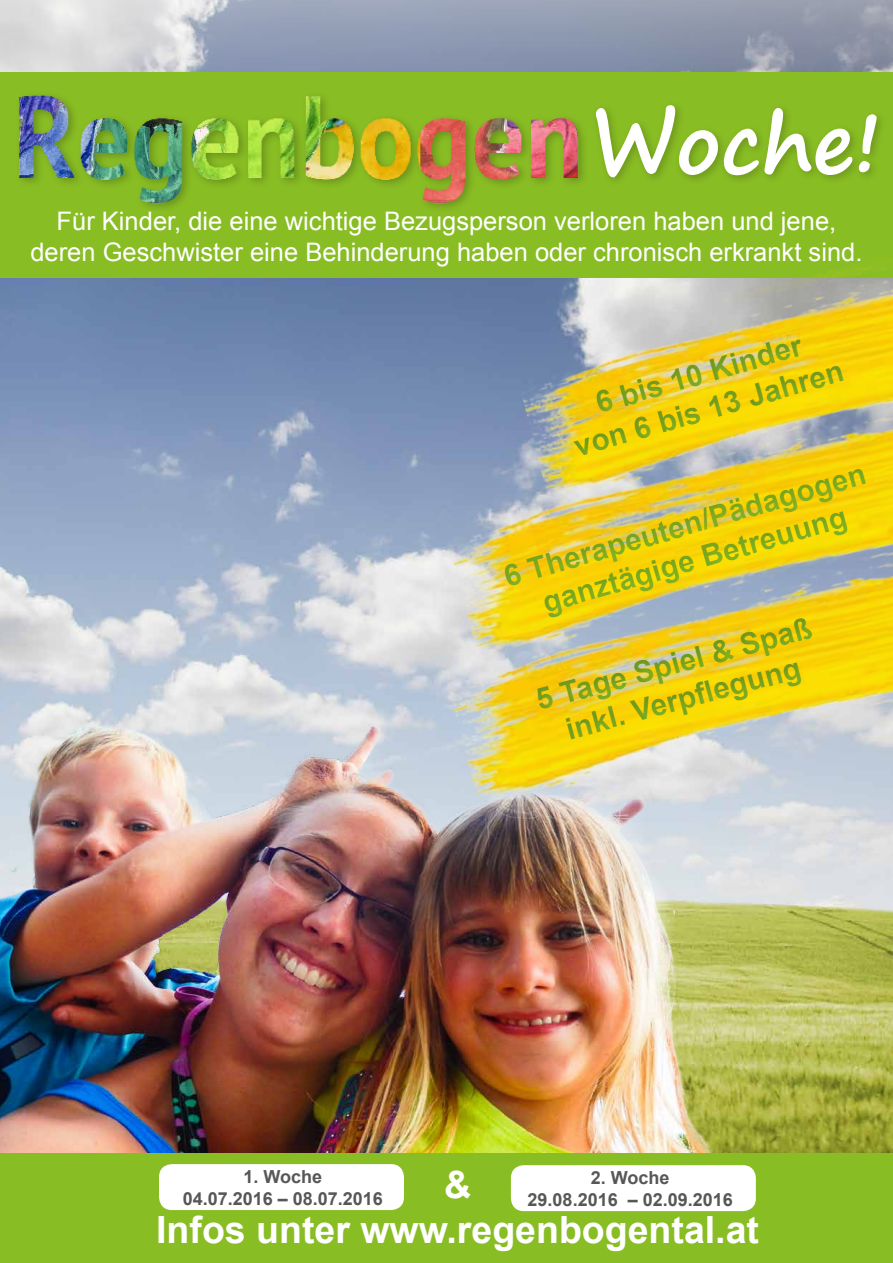
<style>
.page{position:relative;width:893px;height:1263px;background:#fff}
.page>*{position:absolute;margin:0;border:0;box-sizing:border-box;transform-origin:0 0}
.t1{font:700 81px "Segoe Print";color:#fff}
.t2{font:700 37.5px/45px "Arial";color:#fff;text-align:center}
.t3{font:700 30px/36px "Arial";color:#89bd24;text-align:center}
.t4{font:25.5px/30.6px "Arial";color:#fff;text-align:center}
.t5{font:700 18px/21.6px "Arial";color:#575756;text-align:center}
.s1{font-size:94.05px}
</style>
<div class="page">
<img style="left:0;top:0;width:893px;height:1154px">
<div style="left:0;top:72px;width:893px;height:206px;background:#89bd24"></div>
<img style="left:511px;top:267px;width:382px;height:118px">
<img style="left:438px;top:385px;width:75px;height:146px">
<img style="left:438px;top:531px;width:455px;height:289px">
<svg style="left:513px;top:299px;width:380px;height:138px;background:#d2c15a"></svg>
<svg style="left:480px;top:437px;width:413px;height:149px;background:#dcc643"></svg>
<svg style="left:454px;top:586px;width:439px;height:209px;background:#dbce67"></svg>
<img style="left:0;top:616px;width:793px;height:538px">
<img style="left:0;top:0;width:707px;height:204px">
<div style="left:0;top:1154px;width:893px;height:109px;background:#89bd24"></div>
<div style="left:591px;top:100px;width:296px;height:88px;background:#000;opacity:.21"></div>
<div style="left:159px;top:1164px;width:245px;height:46px;background:#fff;border-radius:13px"></div>
<div style="left:511px;top:1165px;width:245px;height:46px;background:#fff;border-radius:13px"></div>
<h1 class="t1" style="left:591px;top:70px;width:291px"><span class="s1">W</span>oche!</h1>
<p class="t4" style="left:30px;top:206px;width:833px">Für Kinder, die eine wichtige Bezugsperson verloren haben und jene, deren Geschwister eine Behinderung haben oder chronisch erkrankt sind.</p>
<p class="t3" style="left:560px;top:396px;width:280px;rotate:-16deg">6 bis 10 Kinder<br>von 6 bis 13 Jahren</p>
<p class="t3" style="left:500px;top:560px;width:377px;rotate:-16deg">6 Therapeuten/Pädagogen ganztägige Betreuung</p>
<p class="t3" style="left:532px;top:684px;width:286px;rotate:-15deg">5 Tage Spiel &amp; Spaß inkl. Verpfl egung</p>
<p class="t5" style="left:183px;top:1167px;width:202px">1. Woche<br>04.07.2016 – 08.07.2016</p>
<p class="t5" style="left:528px;top:1167px;width:207px">2. Woche<br>29.08.2016 – 02.09.2016</p>
<h2 class="t2" style="left:156px;top:1164px;width:604px">&amp;<br>Infos unter www.regenbogental.at</h2>
</div>
